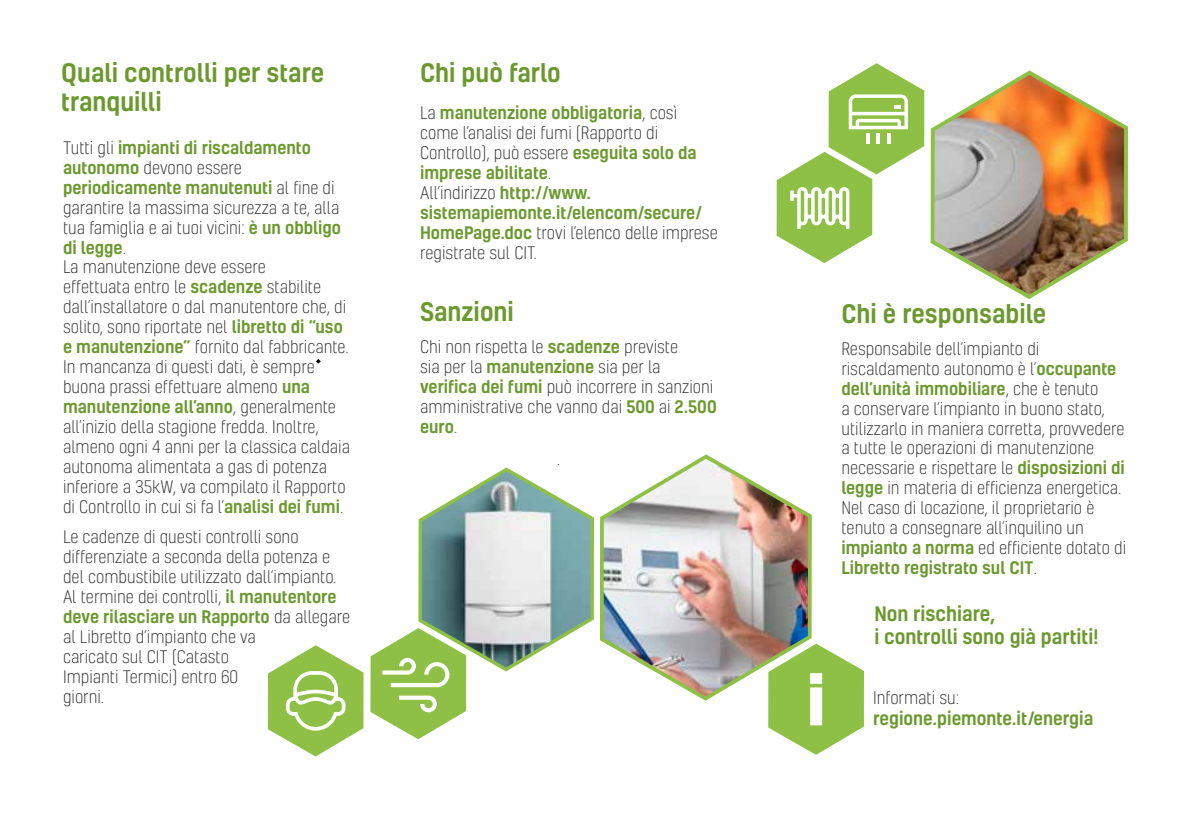
<style>
.page{position:relative;width:1191px;height:819px;background:#fff}
.page>*{position:absolute;margin:0;border:0;box-sizing:border-box;transform-origin:0 0}
.t1{font:800 61.95px "Kelson";color:#fff}
.t2{font:500 24.5px "Kelson";color:#6b992e}
.t3{font:500 19.25px/23.1px "Kelson";color:#6b992e}
.t4{font:500 17.5px "Kelson";color:#6b992e}
.t5{font:300 16.62px/19.9px "Kelson";color:#333}
.t6{font:300 13.83px "Kelson";color:#000}
.s1{font-weight:500;color:#6b992e}
</style>
<div class="page">
<svg style="left:316px;top:359px;width:5px;height:5px"></svg>
<svg style="left:930px;top:70px;width:198px;height:229px"></svg>
<img style="left:934px;top:75px;width:190px;height:219px">
<svg style="left:600px;top:454px;width:212px;height:246px"></svg>
<img style="left:603px;top:459px;width:205px;height:237px">
<svg style="left:370px;top:467px;width:224px;height:272px"></svg>
<svg style="left:768px;top:643px;width:96px;height:111px"></svg>
<svg style="left:268px;top:645px;width:95px;height:111px"></svg>
<svg style="left:776px;top:63px;width:148px;height:200px"></svg>
<h2 class="t2" style="left:61px;top:56px;width:264px">Quali controlli per stare</h2>
<h2 class="t2" style="left:420px;top:56px;width:142px">Chi può farlo</h2>
<h2 class="t2" style="left:61px;top:85px;width:102px">tranquilli</h2>
<p class="t5" style="left:420px;top:103px;width:299px">La <span class="s1">manutenzione obbligatoria</span>, così come l’analisi dei fumi (Rapporto di Controllo), può essere <span class="s1">eseguita solo da imprese abilitate</span>.<br>All’indirizzo <span class="s1">http://www. sistemapiemonte.it/elencom/secure/ HomePage.doc</span> trovi l’elenco delle imprese registrate sul CIT.</p>
<h2 class="t2" style="left:420px;top:295px;width:95px">Sanzioni</h2>
<h2 class="t2" style="left:841px;top:296px;width:206px">Chi è responsabile</h2>
<p class="t5" style="left:841px;top:338px;width:286px">Responsabile dell’impianto di riscaldamento autonomo è l’<span class="s1">occupante dell’unità immobiliare</span>, che è tenuto<br>a conservare l’impianto in buono stato, utilizzarlo in maniera corretta, provvedere a tutte le operazioni di manutenzione necessarie e rispettare le <span class="s1">disposizioni di legge</span> in materia di efficienza energetica.<br>Nel caso di locazione, il proprietario è tenuto a consegnare all’inquilino un <span class="s1">impianto a norma</span> ed efficiente dotato di <span class="s1">Libretto registrato sul CIT</span>.</p>
<p class="t5" style="left:63px;top:137px;width:288px">Tutti gli <span class="s1">impianti di riscaldamento autonomo</span> devono essere <span class="s1">periodicamente manutenuti</span> al fine di garantire la massima sicurezza a te, alla tua famiglia e ai tuoi vicini: <span class="s1">è un obbligo di legge</span>.<br>La manutenzione deve essere<br>effettuata entro le <span class="s1">scadenze</span> stabilite dall’installatore o dal manutentore che, di solito, sono riportate nel <span class="s1">libretto di “uso e manutenzione”</span> fornito dal fabbricante.<br>In mancanza di questi dati, è sempre buona prassi effettuare almeno <span class="s1">una manutenzione all’anno</span>, generalmente all’inizio della stagione fredda. Inoltre, almeno ogni 4 anni per la classica caldaia autonoma alimentata a gas di potenza inferiore a 35kW, va compilato il Rapporto di Controllo in cui si fa l’<span class="s1">analisi dei fumi</span>.</p>
<p class="t5" style="left:63px;top:526px;width:289px">Le cadenze di questi controlli sono differenziate a seconda della potenza e del combustibile utilizzato dall’impianto.<br>Al termine dei controlli, <span class="s1">il manutentore deve rilasciare un Rapporto</span> da allegare al Libretto d’impianto che va<br>caricato sul CIT (Catasto<br>Impianti Termici) entro 60<br>giorni.</p>
<p class="t5" style="left:420px;top:337px;width:298px">Chi non rispetta le <span class="s1">scadenze</span> previste<br>sia per la <span class="s1">manutenzione</span> sia per la <span class="s1">verifica dei fumi</span> può incorrere in sanzioni amministrative che vanno dai <span class="s1">500</span> ai <span class="s1">2.500 euro</span>.</p>
<p class="t6" style="left:557px;top:451px;width:4px">.</p>
<p class="t3" style="left:874px;top:601px;width:226px">Non rischiare,<br>i controlli sono già partiti!</p>
<h1 class="t1" style="left:807px;top:657px;width:20px">i</h1>
<p class="t5" style="left:873px;top:687px;width:88px">Informati su:</p>
<p class="t4" style="left:873px;top:706px;width:222px">regione.piemonte.it/energia</p>
</div>
